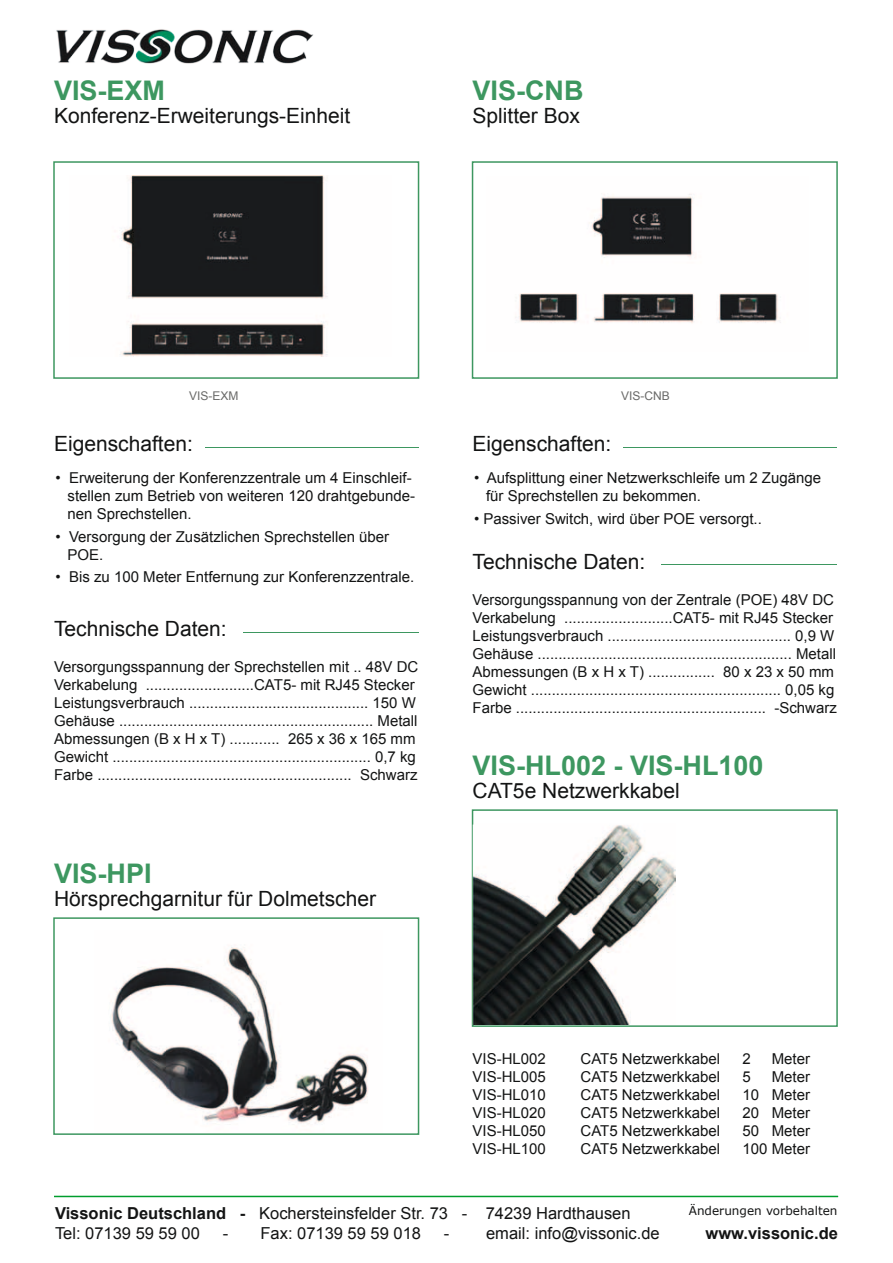
<style>
.page{position:relative;width:893px;height:1263px;background:#fff}
.page>*{position:absolute;margin:0;border:0;box-sizing:border-box;transform-origin:0 0}
.t1{font:700 27px "Arial";color:#3d9760}
.t2{font:21px "Arial";color:#131414}
.t3{font:16.5px/19.8px "Arial";color:#131414}
.t4{font:700 16.5px "Arial";color:#131414}
.t5{font:15px/18px "Arial";color:#131414}
.t6{font:12px "Verdana";color:#131414}
.t7{font:12px "Arial";color:#696968}
.s1{font-weight:700}
</style>
<div class="page">
<img style="left:110px;top:947px;width:258px;height:177px">
<img style="left:121px;top:176px;width:207px;height:180px">
<img style="left:515px;top:194px;width:266px;height:129px">
<div style="left:53px;top:161px;width:366px;height:218px;border:2px solid #3d9760"></div>
<div style="left:472px;top:161px;width:366px;height:218px;border:2px solid #3d9760"></div>
<hr style="left:205px;top:447px;width:213px;height:1px;background:#3d9760">
<hr style="left:243px;top:632px;width:175px;height:1px;background:#3d9760">
<hr style="left:624px;top:447px;width:213px;height:1px;background:#3d9760">
<hr style="left:662px;top:564px;width:175px;height:1px;background:#3d9760">
<div style="left:53px;top:917px;width:366px;height:218px;border:2px solid #3d9760"></div>
<div style="left:472px;top:809px;width:366px;height:218px;border:2px solid #3d9760"></div>
<img style="left:472px;top:824px;width:204px;height:201px">
<img style="left:56px;top:29px;width:258px;height:35px">
<hr style="left:54px;top:1196px;width:784px;height:1px;background:#009d2d">
<h1 class="t1" style="left:54px;top:73px;width:113px">VIS-EXM</h1>
<h2 class="t2" style="left:54px;top:102px;width:298px">Konferenz-Erweiterungs-Einheit</h2>
<h1 class="t1" style="left:472px;top:73px;width:112px">VIS-CNB</h1>
<h2 class="t2" style="left:472px;top:102px;width:109px">Splitter Box</h2>
<p class="t7" style="left:189px;top:388px;width:51px">VIS-EXM</p>
<h2 class="t2" style="left:54px;top:430px;width:140px">Eigenschaften:</h2>
<p class="t5" style="left:67px;top:469px;width:349px;text-indent:-12px">• Erweiterung der Konferenzzentrale um 4 Einschleif&shy;stellen zum Betrieb von weiteren 120 drahtgebunde&shy;nen Sprechstellen.</p>
<p class="t5" style="left:67px;top:528px;width:323px;text-indent:-12px">• Versorgung der Zusätzlichen Sprechstellen über<br>POE.</p>
<p class="t5" style="left:55px;top:568px;width:360px">• Bis zu 100 Meter Entfernung zur Konferenzzentrale.</p>
<h2 class="t2" style="left:54px;top:615px;width:174px">Technische Daten:</h2>
<p class="t5" style="left:54px;top:658px;width:366px">Versorgungsspannung der Sprechstellen mit .. 48V DC Verkabelung ..........................CAT5- mit RJ45 Stecker Leistungsverbrauch ........................................... 150 W Gehäuse ............................................................. Metall Abmessungen (B x H x T) ............ 265 x 36 x 165 mm Gewicht .............................................................. 0,7 kg Farbe ............................................................. Schwarz</p>
<h1 class="t1" style="left:54px;top:856px;width:99px">VIS-HPI</h1>
<h2 class="t2" style="left:54px;top:885px;width:324px">Hörsprechgarnitur für Dolmetscher</h2>
<p class="t7" style="left:621px;top:388px;width:50px">VIS-CNB</p>
<h2 class="t2" style="left:472px;top:430px;width:140px">Eigenschaften:</h2>
<p class="t5" style="left:486px;top:469px;width:337px;text-indent:-12px">• Aufsplittung einer Netzwerkschleife um 2 Zugänge für Sprechstellen zu bekommen.</p>
<p class="t5" style="left:474px;top:510px;width:289px">• Passiver Switch, wird über POE versorgt..</p>
<h2 class="t2" style="left:472px;top:547px;width:174px">Technische Daten:</h2>
<p class="t5" style="left:472px;top:591px;width:366px">Versorgungsspannung von der Zentrale (POE) 48V DC Verkabelung ..........................CAT5- mit RJ45 Stecker Leistungsverbrauch ............................................ 0,9 W Gehäuse ............................................................. Metall Abmessungen (B x H x T) ................ 80 x 23 x 50 mm Gewicht ............................................................ 0,05 kg Farbe ............................................................ -Schwarz</p>
<h1 class="t1" style="left:472px;top:748px;width:293px">VIS-HL002 - VIS-HL100</h1>
<h2 class="t2" style="left:472px;top:777px;width:209px">CAT5e Netzwerkkabel</h2>
<p class="t5" style="left:472px;top:1050px;width:75px">VIS-HL002</p>
<p class="t5" style="left:580px;top:1050px;width:141px">CAT5 Netzwerkkabel</p>
<p class="t5" style="left:742px;top:1050px;width:10px">2</p>
<p class="t5" style="left:772px;top:1050px;width:40px">Meter</p>
<p class="t5" style="left:472px;top:1068px;width:75px">VIS-HL005</p>
<p class="t5" style="left:580px;top:1068px;width:141px">CAT5 Netzwerkkabel</p>
<p class="t5" style="left:742px;top:1068px;width:10px">5</p>
<p class="t5" style="left:772px;top:1068px;width:40px">Meter</p>
<p class="t5" style="left:472px;top:1086px;width:75px">VIS-HL010</p>
<p class="t5" style="left:580px;top:1086px;width:141px">CAT5 Netzwerkkabel</p>
<p class="t5" style="left:742px;top:1086px;width:69px">10 Meter</p>
<p class="t5" style="left:472px;top:1104px;width:75px">VIS-HL020</p>
<p class="t5" style="left:580px;top:1104px;width:141px">CAT5 Netzwerkkabel</p>
<p class="t5" style="left:742px;top:1104px;width:69px">20 Meter</p>
<p class="t5" style="left:472px;top:1122px;width:75px">VIS-HL050</p>
<p class="t5" style="left:580px;top:1122px;width:141px">CAT5 Netzwerkkabel</p>
<p class="t5" style="left:742px;top:1122px;width:69px">50 Meter</p>
<p class="t5" style="left:472px;top:1140px;width:75px">VIS-HL100</p>
<p class="t5" style="left:580px;top:1140px;width:141px">CAT5 Netzwerkkabel</p>
<p class="t5" style="left:742px;top:1140px;width:69px">100 Meter</p>
<p class="t6" style="left:689px;top:1203px;width:150px">Änderungen vorbehalten</p>
<p class="t3" style="left:55px;top:1204px;width:577px"><span class="s1">Vissonic Deutschland -</span> Kochersteinsfelder Str. 73 - 74239 Hardthausen<br>Tel: 07139 59 59 00</p>
<p class="t3" style="left:223px;top:1224px;width:200px">- Fax: 07139 59 59 018</p>
<p class="t3" style="left:444px;top:1224px;width:217px">- email: info@vissonic.de</p>
<p class="t4" style="left:706px;top:1222px;width:134px">www.vissonic.de</p>
</div>
